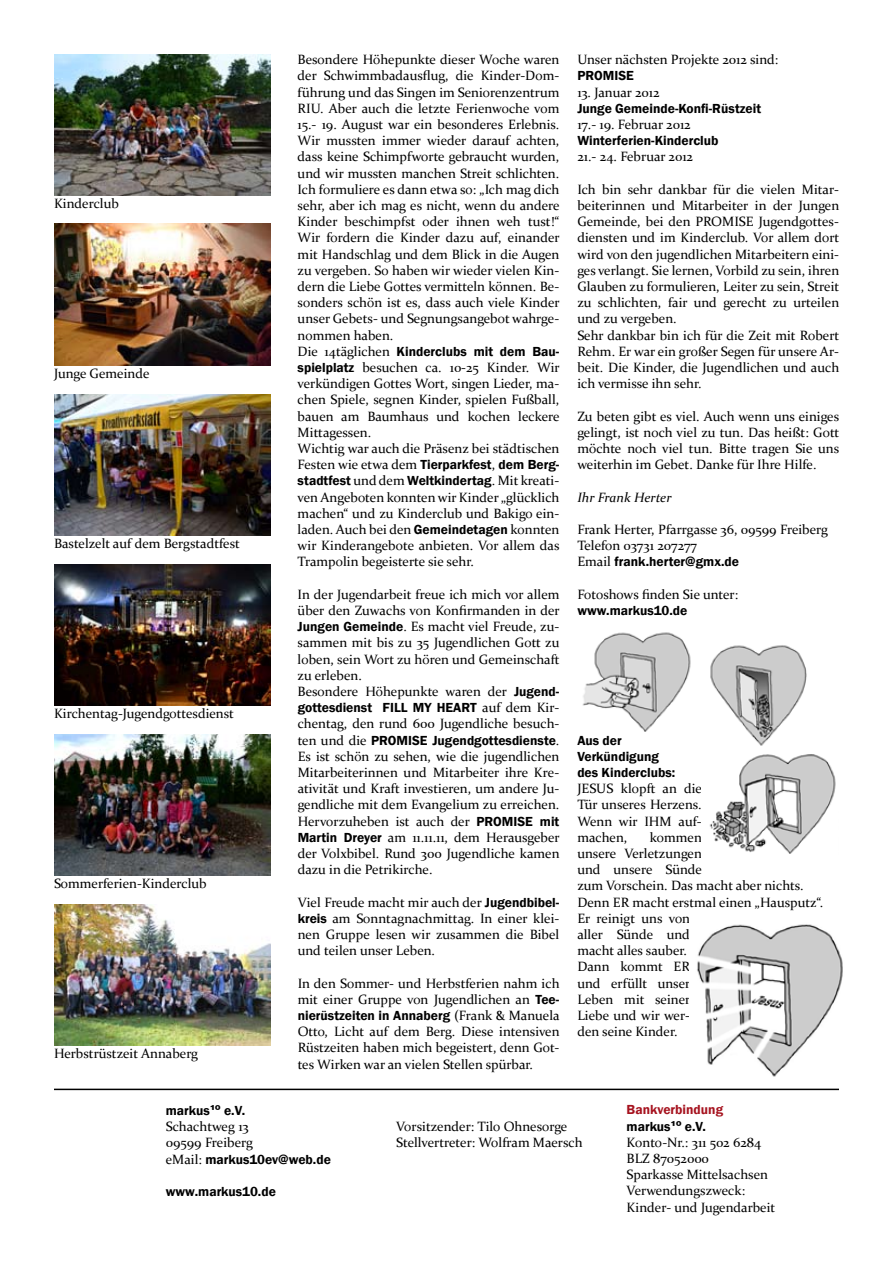
<style>
.page{position:relative;width:893px;height:1263px;background:#fff}
.page>*{position:absolute;margin:0;border:0;box-sizing:border-box;transform-origin:0 0}
.t1{font:13.5px/16.2px "Constantia";color:#000}
.t2{font:600 13.5px/16.2px "Franklin Gothic";color:#000}
.t3{font:600 13.5px/16.2px "Franklin Gothic";color:#a6131f}
.t4{font:italic 13.5px "Constantia";color:#000}
.s1{font-family:"Constantia";font-weight:400}
.s2{font-family:"Franklin Gothic";font-weight:600}
.s3{font-family:"Arial";font-weight:900}
.s4{color:#000}
.s5{font-family:"Arial";font-weight:900;color:#000}
</style>
<div class="page">
<hr style="left:54px;top:1089px;width:785px;height:1px;background:#000">
<img style="left:54px;top:224px;width:216px;height:141px">
<img style="left:54px;top:394px;width:216px;height:141px">
<img style="left:54px;top:564px;width:216px;height:142px">
<img style="left:54px;top:734px;width:216px;height:142px">
<img style="left:54px;top:904px;width:216px;height:142px">
<img style="left:582px;top:632px;width:109px;height:100px">
<img style="left:710px;top:645px;width:97px;height:101px">
<img style="left:709px;top:754px;width:127px;height:100px">
<img style="left:697px;top:924px;width:146px;height:153px">
<img style="left:54px;top:54px;width:216px;height:141px">
<p class="t1" style="left:54px;top:195px;width:66px">Kinderclub</p>
<p class="t1" style="left:54px;top:365px;width:97px">Junge Gemeinde</p>
<p class="t1" style="left:54px;top:535px;width:187px">Bastelzelt auf dem Bergstadtfest</p>
<p class="t1" style="left:54px;top:704px;width:182px">Kirchentag-Jugendgottesdienst</p>
<p class="t1" style="left:54px;top:875px;width:154px">Sommerferien-Kinderclub</p>
<p class="t1" style="left:54px;top:1045px;width:146px">Herbstrüstzeit Annaberg</p>
<p class="t1" style="left:298px;top:51px;width:264px;text-align:justify">Besondere Höhepunkte dieser Woche waren der Schwimmbadausflug, die Kinder-Dom&shy;führung und das Singen im Seniorenzentrum RIU. Aber auch die letzte Ferienwoche vom 15.- 19. August war ein besonderes Erlebnis.<br>Wir mussten immer wieder darauf achten, dass keine Schimpfworte gebraucht wurden, und wir mussten manchen Streit schlichten.<br>Ich formuliere es dann etwa so: „Ich mag dich sehr, aber ich mag es nicht, wenn du andere Kinder beschimpfst oder ihnen weh tust!“ Wir fordern die Kinder dazu auf, einander mit Handschlag und dem Blick in die Augen zu vergeben. So haben wir wieder vielen Kin&shy;dern die Liebe Gottes vermitteln können. Be&shy;sonders schön ist es, dass auch viele Kinder unser Gebets- und Segnungsangebot wahrge&shy;nommen haben.</p>
<p class="t2" style="left:298px;top:343px;width:263px"><span class="s1">Die 14täglichen</span> Kinderclubs mit dem Bau-</p>
<p class="t1" style="left:298px;top:359px;width:264px"><span class="s2">spielplatz</span> besuchen ca. 10-25 Kinder. Wir verkündigen Gottes Wort, singen Lieder, ma&shy;chen Spiele, segnen Kinder, spielen Fußball, bauen am Baumhaus und kochen leckere Mittagessen.<br>Wichtig war auch die Präsenz bei städtischen</p>
<p class="t2" style="left:298px;top:457px;width:263px"><span class="s1">Festen wie etwa dem</span> Tierparkfest<span class="s1">,</span> dem Berg&shy;stadtfest <span class="s1">und dem</span> Weltkindertag<span class="s1">. Mit kreati-</span></p>
<p class="t1" style="left:298px;top:488px;width:263px;text-align:justify">ven Angeboten konnten wir Kinder „glücklich machen“ und zu Kinderclub und Bakigo ein&shy;laden. Auch bei den <span class="s2">Gemeindetagen</span> konnten wir Kinderangebote anbieten. Vor allem das Trampolin begeisterte sie sehr.</p>
<p class="t1" style="left:298px;top:585px;width:264px">In der Jugendarbeit freue ich mich vor allem über den Zuwachs von Konfirmanden in der <span class="s2">Jungen Gemeinde</span>. Es macht viel Freude, zu&shy;sammen mit bis zu 35 Jugendlichen Gott zu loben, sein Wort zu hören und Gemeinschaft zu erleben.<br>Besondere Höhepunkte waren der <span class="s2">Jugend-</span></p>
<p class="t2" style="left:298px;top:700px;width:263px">gottesdienst FILL MY HEART <span class="s1">auf dem Kir-</span></p>
<p class="t1" style="left:298px;top:715px;width:263px">chentag, den rund 600 Jugendliche besuch-</p>
<p class="t2" style="left:298px;top:732px;width:263px"><span class="s1">ten und die</span> PROMISE Jugendgottesdienste<span class="s1">.</span></p>
<p class="t1" style="left:298px;top:747px;width:264px;text-align:justify">Es ist schön zu sehen, wie die jugendlichen Mitarbeiterinnen und Mitarbeiter ihre Kre&shy;ativität und Kraft investieren, um andere Ju&shy;gendliche mit dem Evangelium zu erreichen.<br>Hervorzuheben ist auch der <span class="s2">PROMISE mit Martin Dreyer</span> am 11.11.11, dem Herausgeber der Volxbibel. Rund 300 Jugendliche kamen dazu in die Petrikirche.</p>
<p class="t1" style="left:298px;top:893px;width:263px;text-align:justify">Viel Freude macht mir auch der <span class="s2">Jugendbibel&shy;kreis</span> am Sonntagnachmittag. In einer klei&shy;nen Gruppe lesen wir zusammen die Bibel und teilen unser Leben.</p>
<p class="t1" style="left:298px;top:974px;width:263px">In den Sommer- und Herbstferien nahm ich mit einer Gruppe von Jugendlichen an <span class="s2">Tee-</span></p>
<p class="t2" style="left:298px;top:1007px;width:263px">nierüstzeiten in Annaberg <span class="s1">(Frank &amp; Manuela</span></p>
<p class="t1" style="left:298px;top:1023px;width:263px;text-align:justify">Otto, Licht auf dem Berg. Diese intensiven Rüstzeiten haben mich begeistert, denn Got&shy;tes Wirken war an vielen Stellen spürbar.</p>
<p class="t1" style="left:577px;top:51px;width:203px">Unser nächsten Projekte 2012 sind:</p>
<p class="t2" style="left:577px;top:68px;width:58px">PROMISE</p>
<p class="t1" style="left:577px;top:83px;width:84px">13. Januar 2012</p>
<p class="t2" style="left:577px;top:100px;width:185px">Junge Gemeinde-Konfi-Rüstzeit</p>
<p class="t1" style="left:577px;top:116px;width:115px">17.- 19. Februar 2012</p>
<p class="t2" style="left:577px;top:133px;width:143px">Winterferien-Kinderclub</p>
<p class="t1" style="left:577px;top:148px;width:117px">21.- 24. Februar 2012</p>
<p class="t1" style="left:577px;top:180px;width:263px">Ich bin sehr dankbar für die vielen Mitar&shy;beiterinnen und Mitarbeiter in der Jungen Gemeinde, bei den PROMISE Jugendgottes&shy;diensten und im Kinderclub. Vor allem dort wird von den jugendlichen Mitarbeitern eini&shy;ges verlangt. Sie lernen, Vorbild zu sein, ihren Glauben zu formulieren, Leiter zu sein, Streit zu schlichten, fair und gerecht zu urteilen und zu vergeben.<br>Sehr dankbar bin ich für die Zeit mit Robert Rehm. Er war ein großer Segen für unsere Ar&shy;beit. Die Kinder, die Jugendlichen und auch ich vermisse ihn sehr.</p>
<p class="t1" style="left:577px;top:407px;width:263px;text-align:justify">Zu beten gibt es viel. Auch wenn uns einiges gelingt, ist noch viel zu tun. Das heißt: Gott möchte noch viel tun. Bitte tragen Sie uns weiterhin im Gebet. Danke für Ihre Hilfe.</p>
<p class="t4" style="left:577px;top:488px;width:96px">Ihr Frank Herter</p>
<p class="t1" style="left:577px;top:521px;width:252px">Frank Herter, Pfarrgasse 36, 09599 Freiberg<br>Telefon 03731 207277</p>
<p class="t2" style="left:577px;top:554px;width:163px"><span class="s1">Email</span> frank.herter@gmx.de</p>
<p class="t1" style="left:577px;top:585px;width:162px">Fotoshows finden Sie unter:</p>
<p class="t2" style="left:577px;top:602px;width:112px">www.markus10.de</p>
<p class="t2" style="left:577px;top:732px;width:99px">Aus der<br>Verkündigung des Kinderclubs:</p>
<p class="t1" style="left:577px;top:780px;width:126px;text-align:justify">JESUS klopft an die Tür unseres Herzens.<br>Wenn wir IHM auf&shy;machen,</p>
<p class="t1" style="left:577px;top:828px;width:247px;text-indent:73px">kommen<br>unsere Verletzungen<br>und unsere Sünde<br>zum Vorschein. Das macht aber nichts.<br>Denn ER macht erstmal einen „Hausputz“.<br>Er reinigt uns von<br>aller Sünde und<br>macht alles sauber.<br>Dann kommt ER<br>und erfüllt unser<br>Leben mit seiner<br>Liebe und wir wer-<br>den seine Kinder.</p>
<p class="t2" style="left:166px;top:1102px;width:81px">markus<span class="s3">¹º</span> e.V.</p>
<p class="t1" style="left:166px;top:1118px;width:89px">Schachtweg 13<br>09599 Freiberg</p>
<p class="t2" style="left:166px;top:1151px;width:167px"><span class="s1">eMail:</span> markus10ev@web.de</p>
<p class="t2" style="left:166px;top:1183px;width:112px">www.markus10.de</p>
<p class="t1" style="left:396px;top:1118px;width:188px">Vorsitzender: Tilo Ohnesorge<br>Stellvertreter: Wolfram Maersch</p>
<p class="t3" style="left:627px;top:1102px;width:98px">Bankverbindung <span class="s4">markus</span><span class="s5">¹º</span> <span class="s4">e.V.</span></p>
<p class="t1" style="left:627px;top:1133px;width:150px">Konto-Nr.: 311 502 6284<br>BLZ 87052000<br>Sparkasse Mittelsachsen<br>Verwendungszweck:<br>Kinder- und Jugendarbeit</p>
</div>
